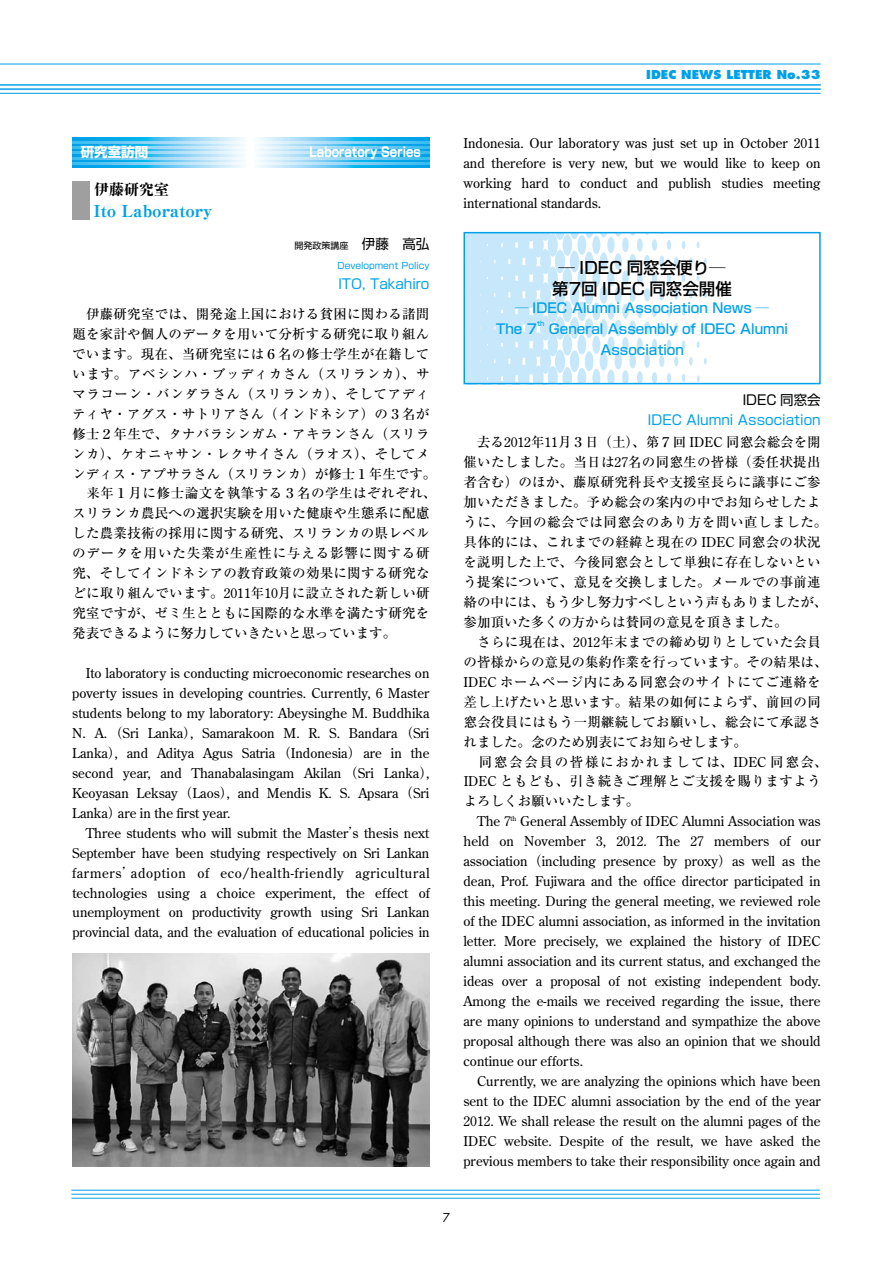
<style>
.page{position:relative;width:893px;height:1263px;background:#fff}
.page>*{position:absolute;margin:0;border:0;box-sizing:border-box;transform-origin:0 0}
.t1{font:500 16.5px/21px "Shin Go Pro";color:#000;text-align:center}
.t2{font:800 16.5px "Ryumin Pro";color:#00a0e9}
.t3{font:800 15px "Ryumin Pro";color:#000}
.t4{font:13.5px/20px "Century Old Style Std";color:#000;text-align:justify}
.t5{font:500 13.5px/20px "Ryumin Pro";letter-spacing:.02em;color:#000}
.t6{font:500 13.5px/21px "Shin Go Pro";color:#00a0e9}
.t7{font:500 13.5px "Ryumin Pro";letter-spacing:.045em;color:#000}
.t8{font:500 13.5px "Ryumin Pro";color:#000}
.t9{font:13.5px "Shin Go Pro";color:#00a0e9}
.t10{font:500 13.5px "Ryumin Pro";letter-spacing:.04em;color:#000}
.t11{font:500 13.5px "Ryumin Pro";letter-spacing:.06em;color:#000}
.t12{font:700 13.5px "Shin Go Pro";color:#fff;scale:.8 1}
.t13{font:13.5px "Shin Go Pro";color:#000}
.t14{font:700 13.5px "Shin Go Pro";color:#fff}
.t15{font:800 12px "Futura";color:#00a0e9}
.t16{font:12px "Futura";color:#000}
.t17{font:9px/19.5px "Shin Go Pro";color:#00a0e9;text-align:right}
.t18{font:500 6.75px "Shin Go Pro";color:#00a0e9}
.s1{color:#000}
.s2{font-size:13.5px;color:#000}
.s3{font-family:"Century Old Style Std";font-weight:400}
.s4{font-family:"Ryumin Pro";font-weight:500}
</style>
<div class="page">
<hr style="left:71px;top:1198px;width:749px;height:1px;background:#00a0e9">
<hr style="left:71px;top:1194px;width:749px;height:1px;background:#00a0e9">
<hr style="left:71px;top:1190px;width:749px;height:1px;background:#00a0e9">
<hr style="left:0;top:93px;width:821px;height:1px;background:#00a0e9">
<hr style="left:0;top:85px;width:821px;height:1px;background:#00a0e9">
<hr style="left:0;top:89px;width:821px;height:1px;background:#00a0e9">
<hr style="left:0;top:64px;width:821px;height:1px;background:#00a0e9">
<svg style="left:72px;top:138px;width:357px;height:30px;background:#66c9f2"></svg>
<svg style="left:72px;top:141px;width:357px;height:2px"></svg>
<svg style="left:72px;top:146px;width:357px;height:3px"></svg>
<svg style="left:72px;top:152px;width:357px;height:2px"></svg>
<svg style="left:72px;top:157px;width:357px;height:2px"></svg>
<svg style="left:72px;top:162px;width:357px;height:3px"></svg>
<div style="left:72px;top:181px;width:17px;height:38px;background:#9f9fa0"></div>
<div style="left:652px;top:239px;width:5px;height:12px;background:#c7e8fa;border-radius:50%"></div>
<hr style="left:667px;top:240px;width:4px;height:10px;background:#c7e8fa;border-radius:50%">
<svg style="left:682px;top:241px;width:3px;height:8px"></svg>
<svg style="left:697px;top:242px;width:2px;height:6px"></svg>
<div style="left:659px;top:256px;width:5px;height:11px;background:#c7e8fa;border-radius:50%"></div>
<svg style="left:674px;top:257px;width:4px;height:9px"></svg>
<svg style="left:689px;top:257px;width:4px;height:9px"></svg>
<svg style="left:704px;top:258px;width:3px;height:7px"></svg>
<div style="left:652px;top:272px;width:5px;height:12px;background:#c7e8fa;border-radius:50%"></div>
<hr style="left:667px;top:273px;width:4px;height:10px;background:#c7e8fa;border-radius:50%">
<svg style="left:682px;top:274px;width:3px;height:8px"></svg>
<svg style="left:697px;top:275px;width:2px;height:6px"></svg>
<div style="left:659px;top:289px;width:5px;height:12px;background:#c7e8fa;border-radius:50%"></div>
<hr style="left:674px;top:290px;width:4px;height:10px;background:#c7e8fa;border-radius:50%">
<svg style="left:689px;top:291px;width:4px;height:8px"></svg>
<svg style="left:704px;top:291px;width:3px;height:7px"></svg>
<div style="left:652px;top:306px;width:5px;height:11px;background:#c7e8fa;border-radius:50%"></div>
<hr style="left:667px;top:306px;width:4px;height:10px;background:#c7e8fa;border-radius:50%">
<svg style="left:682px;top:307px;width:3px;height:8px"></svg>
<svg style="left:697px;top:308px;width:2px;height:7px"></svg>
<div style="left:659px;top:322px;width:5px;height:12px;background:#c7e8fa;border-radius:50%"></div>
<hr style="left:674px;top:323px;width:4px;height:10px;background:#c7e8fa;border-radius:50%">
<svg style="left:689px;top:324px;width:4px;height:8px"></svg>
<svg style="left:704px;top:325px;width:3px;height:6px"></svg>
<div style="left:652px;top:339px;width:5px;height:11px;background:#c7e8fa;border-radius:50%"></div>
<hr style="left:667px;top:340px;width:4px;height:10px;background:#c7e8fa;border-radius:50%">
<svg style="left:682px;top:340px;width:3px;height:9px"></svg>
<svg style="left:697px;top:341px;width:2px;height:7px"></svg>
<div style="left:659px;top:355px;width:5px;height:12px;background:#c7e8fa;border-radius:50%"></div>
<svg style="left:674px;top:356px;width:4px;height:10px"></svg>
<svg style="left:689px;top:357px;width:4px;height:8px"></svg>
<svg style="left:704px;top:358px;width:3px;height:6px"></svg>
<div style="left:652px;top:372px;width:5px;height:12px;background:#c7e8fa;border-radius:50%"></div>
<hr style="left:667px;top:373px;width:4px;height:10px;background:#c7e8fa;border-radius:50%">
<svg style="left:682px;top:374px;width:3px;height:7px"></svg>
<svg style="left:697px;top:375px;width:3px;height:6px"></svg>
<svg style="left:465px;top:235px;width:185px;height:150px"></svg>
<div style="left:463px;top:232px;width:358px;height:152px;border:2px solid #00a0e9"></div>
<img style="left:72px;top:954px;width:357px;height:212px">
<p class="t15" style="left:646px;top:67px;width:176px">IDEC NEWS LETTER No.33</p>
<p class="t14" style="left:81px;top:141px;width:69px">研究室訪問</p>
<p class="t12" style="left:310px;top:141px;width:141px">Laboratory Series</p>
<p class="t3" style="left:94px;top:178px;width:76px">伊藤研究室</p>
<p class="t2" style="left:94px;top:198px;width:121px">Ito Laboratory</p>
<p class="t17" style="left:294px;top:235px;width:137px"><span class="s1">開発政策講座</span> <span class="s2">伊藤　高弘<br></span>Development Policy</p>
<p class="t9" style="left:338px;top:273px;width:93px">ITO, Takahiro</p>
<p class="t5" style="left:86px;top:303px;width:345px">伊藤研究室では、開発途上国における貧困に関わる諸問</p>
<p class="t5" style="left:72px;top:323px;width:359px">題を家計や個人のデータを用いて分析する研究に取り組ん</p>
<p class="t5" style="left:72px;top:343px;width:359px">でいます。現在、当研究室には６名の修士学生が在籍して</p>
<p class="t7" style="left:72px;top:363px;width:359px">います。アベシンハ・ブッディカさん（スリランカ）、サ</p>
<p class="t7" style="left:72px;top:383px;width:359px">マラコーン・バンダラさん（スリランカ）、そしてアディ</p>
<p class="t5" style="left:72px;top:403px;width:359px">ティヤ・アグス・サトリアさん（インドネシア）の３名が</p>
<p class="t5" style="left:72px;top:423px;width:359px">修士２年生で、タナバラシンガム・アキランさん（スリラ</p>
<p class="t5" style="left:72px;top:443px;width:359px">ンカ）、ケオニャサン・レクサイさん（ラオス）、そしてメ</p>
<p class="t8" style="left:72px;top:463px;width:365px">ンディス・アプサラさん（スリランカ）が修士１年生です。</p>
<p class="t10" style="left:86px;top:483px;width:351px">来年１月に修士論文を執筆する３名の学生はぞれぞれ、</p>
<p class="t5" style="left:72px;top:502px;width:359px">スリランカ農民への選択実験を用いた健康や生態系に配慮</p>
<p class="t5" style="left:72px;top:522px;width:359px">した農業技術の採用に関する研究、スリランカの県レベル</p>
<p class="t11" style="left:72px;top:543px;width:359px">のデータを用いた失業が生産性に与える影響に関する研</p>
<p class="t5" style="left:72px;top:562px;width:359px">究、そしてインドネシアの教育政策の効果に関する研究な</p>
<p class="t5" style="left:72px;top:582px;width:359px">どに取り組んでいます。<span class="s3">2011</span>年<span class="s3">10</span>月に設立された新しい研</p>
<p class="t5" style="left:72px;top:602px;width:358px">究室ですが、ゼミ生とともに国際的な水準を満たす研究を</p>
<p class="t8" style="left:72px;top:622px;width:325px">発表できるように努力していきたいと思っています。</p>
<p class="t4" style="left:72px;top:663px;width:362px;text-align:left;text-indent:14px">Ito laboratory is conducting microeconomic researches on poverty issues in developing countries. Currently, 6 Master students belong to my laboratory: Abeysinghe M. Buddhika N. A.<span class="s4">（</span>Sri Lanka<span class="s4">）</span>, Samarakoon M. R. S. Bandara<span class="s4">（</span>Sri Lanka<span class="s4">）</span>, and Aditya Agus Satria <span class="s4">（</span>Indonesia<span class="s4">）</span> are in the second year, and Thanabalasingam Akilan <span class="s4">（</span>Sri Lanka<span class="s4">）</span>, Keoyasan Leksay<span class="s4">（</span>Laos<span class="s4">）</span>, and Mendis K. S. Apsara<span class="s4">（</span>Sri Lanka<span class="s4">）</span>are in the first year.</p>
<p class="t4" style="left:72px;top:822px;width:359px;text-indent:14px">Three students who will submit the Master<span class="s4">’</span>s thesis next September have been studying respectively on Sri Lankan farmers<span class="s4">’</span>adoption of eco/health-friendly agricultural technologies using a choice experiment, the effect of unemployment on productivity growth using Sri Lankan provincial data, and the evaluation of educational policies in</p>
<p class="t4" style="left:463px;top:133px;width:359px">Indonesia. Our laboratory was just set up in October 2011 and therefore is very new, but we would like to keep on working hard to conduct and publish studies meeting international standards.</p>
<p class="t1" style="left:552px;top:255px;width:181px">─ IDEC 同窓会便り─第7回 IDEC 同窓会開催</p>
<p class="t6" style="left:496px;top:296px;width:274px;text-indent:19px">─ IDEC Alumni Association News ─<br>The 7</p>
<p class="t18" style="left:537px;top:318px;width:9px">th</p>
<p class="t6" style="left:600px;top:317px;width:189px;text-indent:-51px">General Assembly of IDEC Alumni<br>Association</p>
<p class="t13" style="left:743px;top:389px;width:79px">IDEC 同窓会</p>
<p class="t9" style="left:648px;top:409px;width:174px">IDEC Alumni Association</p>
<p class="t5" style="left:463px;top:431px;width:366px;text-indent:14px">去る<span class="s3">2012</span>年<span class="s3">11</span>月３日（土）、第７回 <span class="s3">IDEC</span> 同窓会総会を開催いたしました。当日は<span class="s3">27</span>名の同窓生の皆様（委任状提出者含む）のほか、藤原研究科長や支援室長らに議事にご参加いただきました。予め総会の案内の中でお知らせしたように、今回の総会では同窓会のあり方を問い直しました。具体的には、これまでの経緯と現在の <span class="s3">IDEC</span> 同窓会の状況を説明した上で、今後同窓会として単独に存在しないという提案について、意見を交換しました。メールでの事前連絡の中には、もう少し努力すべしという声もありましたが、参加頂いた多くの方からは賛同の意見を頂きました。</p>
<p class="t5" style="left:464px;top:631px;width:365px;text-indent:14px">さらに現在は、<span class="s3">2012</span>年末までの締め切りとしていた会員の皆様からの意見の集約作業を行っています。その結果は、<br><span class="s3">IDEC</span> ホームページ内にある同窓会のサイトにてご連絡を差し上げたいと思います。結果の如何によらず、前回の同窓会役員にはもう一期継続してお願いし、総会にて承認されました。念のため別表にてお知らせします。</p>
<p class="t5" style="left:464px;top:750px;width:365px;text-indent:15px">同窓会会員の皆様におかれましては、<span class="s3">IDEC</span> 同窓会、<br><span class="s3">IDEC</span> ともども、引き続きご理解とご支援を賜りますようよろしくお願いいたします。</p>
<p class="t4" style="left:463px;top:811px;width:359px;text-indent:14px">The 7<sup>th</sup> General Assembly of IDEC Alumni Association was held on November 3, 2012. The 27 members of our association<span class="s4">（</span>including presence by proxy<span class="s4">）</span>as well as the dean, Prof. Fujiwara and the office director participated in this meeting. During the general meeting, we reviewed role of the IDEC alumni association, as informed in the invitation letter. More precisely, we explained the history of IDEC alumni association and its current status, and exchanged the ideas over a proposal of not existing independent body.<br>Among the e-mails we received regarding the issue, there are many opinions to understand and sympathize the above proposal although there was also an opinion that we should continue our efforts.</p>
<p class="t4" style="left:463px;top:1071px;width:359px;text-indent:14px">Currently, we are analyzing the opinions which have been sent to the IDEC alumni association by the end of the year 2012. We shall release the result on the alumni pages of the IDEC website. Despite of the result, we have asked the previous members to take their responsibility once again and</p>
<p class="t16" style="left:443px;top:1210px;width:9px">7</p>
</div>
